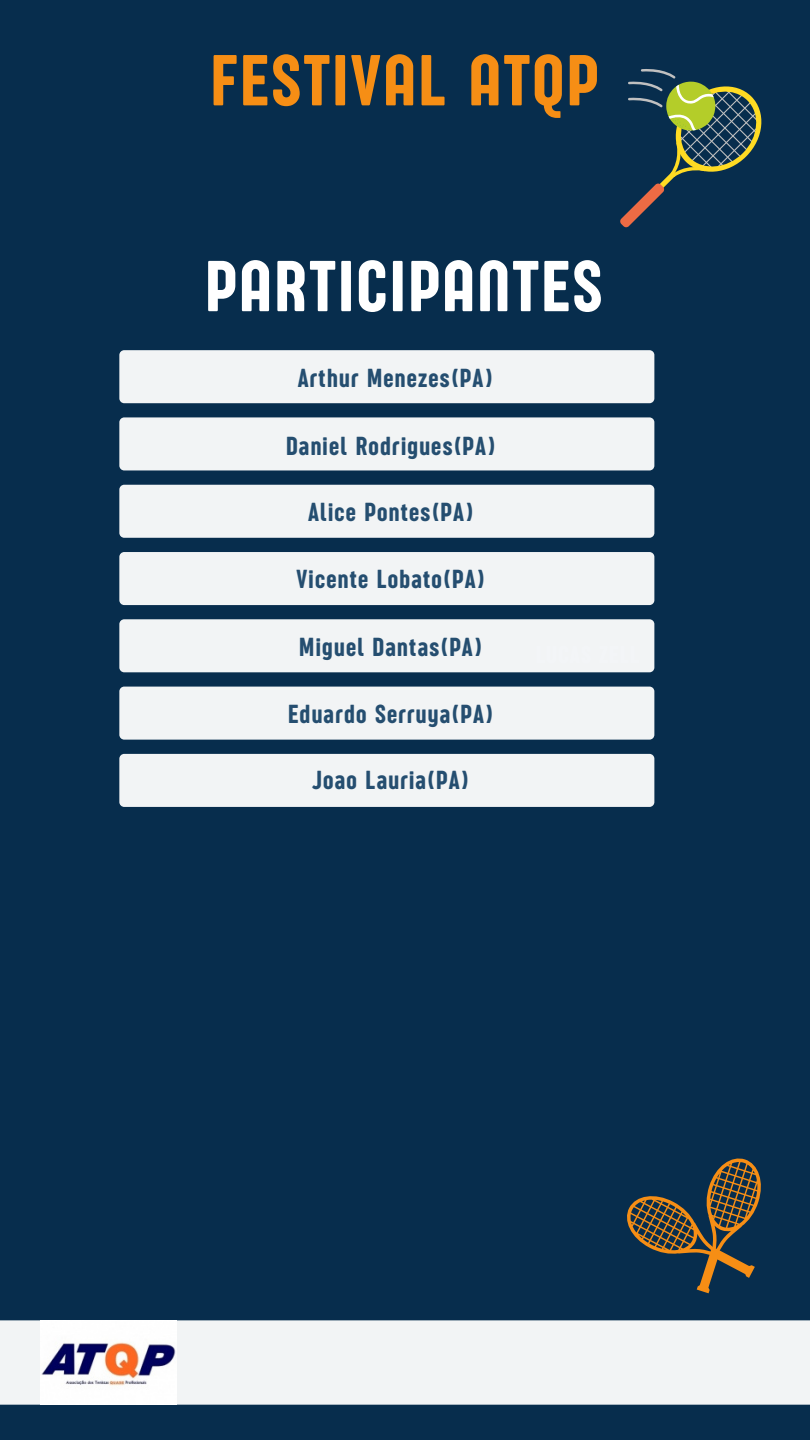
<style>
.page{position:relative;width:810px;height:1440px;background:#072d4d}
.page>*{position:absolute;margin:0;border:0;box-sizing:border-box;transform-origin:0 0}
.t1{font:74.5px "Sugo Pro Display";letter-spacing:.045em;color:#fff}
.t2{font:74.5px "Sugo Pro Display";letter-spacing:.045em;color:#f68e15}
.t3{font:27px "Sugo Pro Classic";letter-spacing:.045em;color:#254e70}
</style>
<div class="page">
<div style="left:119px;top:350px;width:535px;height:53px;background:#f2f4f5;border-radius:5px"></div>
<svg style="left:620px;top:69px;width:142px;height:159px"></svg>
<svg style="left:627px;top:1158px;width:134px;height:136px"></svg>
<div style="left:0;top:1320px;width:810px;height:85px;background:#f2f4f5"></div>
<img style="left:41px;top:1320px;width:135px;height:84px">
<div style="left:119px;top:417px;width:535px;height:53px;background:#f2f4f5;border-radius:5px"></div>
<div style="left:119px;top:485px;width:535px;height:53px;background:#f2f4f5;border-radius:5px"></div>
<div style="left:119px;top:552px;width:535px;height:53px;background:#f2f4f5;border-radius:5px"></div>
<div style="left:119px;top:619px;width:535px;height:53px;background:#f2f4f5;border-radius:5px"></div>
<div style="left:119px;top:687px;width:535px;height:53px;background:#f2f4f5;border-radius:5px"></div>
<div style="left:119px;top:754px;width:535px;height:53px;background:#f2f4f5;border-radius:5px"></div>
<p class="t2" style="left:211px;top:37px;width:388px">FESTIVAL ATQP</p>
<h1 class="t1" style="left:206px;top:243px;width:398px">PARTICIPANTES</h1>
<p class="t3" style="left:298px;top:365px;width:196px">Arthur Menezes(PA)</p>
<p class="t3" style="left:286px;top:432px;width:210px">Daniel Rodrigues(PA)</p>
<p class="t3" style="left:308px;top:498px;width:166px">Alice Pontes(PA)</p>
<p class="t3" style="left:297px;top:566px;width:189px">Vicente Lobato(PA)</p>
<h2 class="t3" style="left:299px;top:633px;width:184px">Miguel Dantas(PA)</h2>
<p class="t3" style="left:288px;top:700px;width:206px">Eduardo Serruya(PA)</p>
<p class="t3" style="left:312px;top:766px;width:158px">Joao Lauria(PA)</p>
</div>
